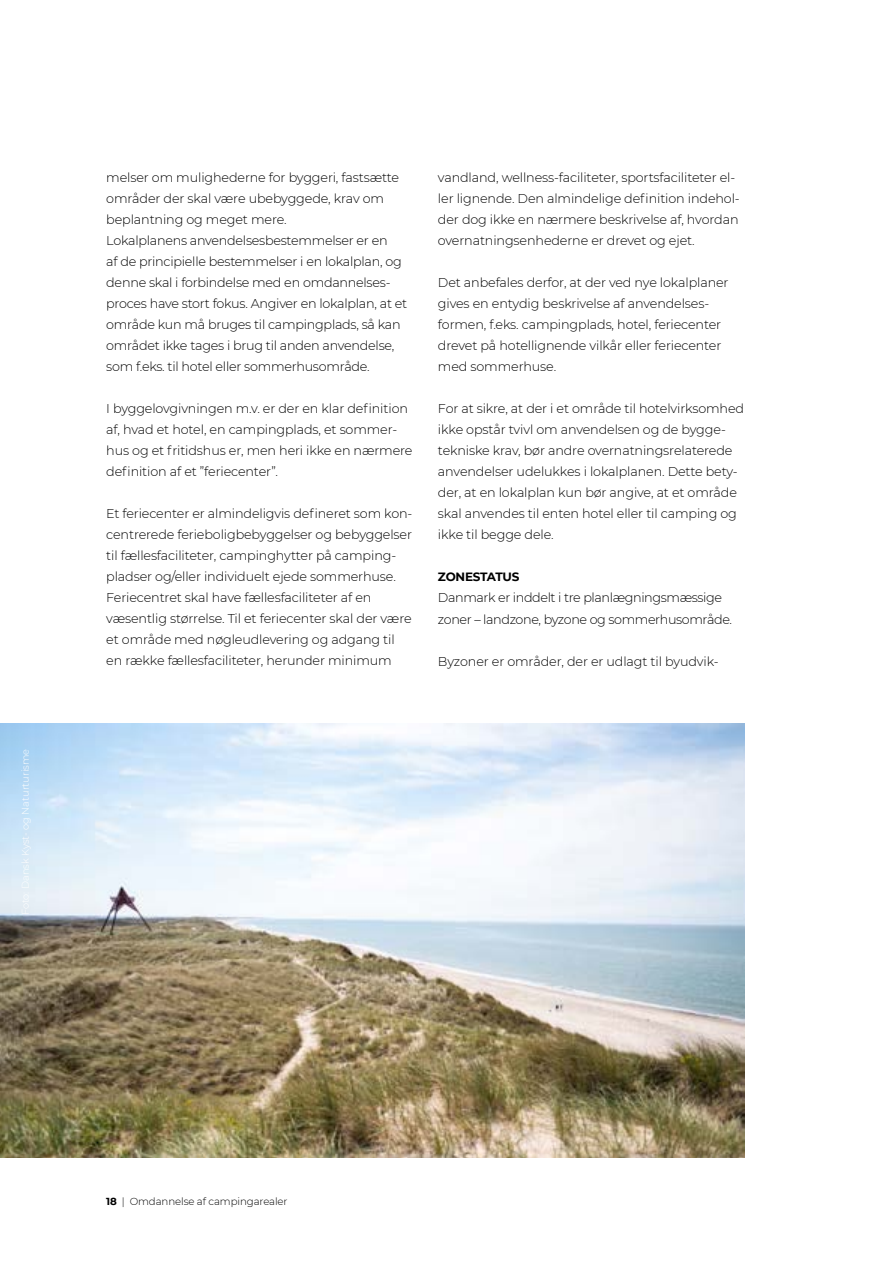
<style>
.page{position:relative;width:893px;height:1263px;background:#fff}
.page>*{position:absolute;margin:0;border:0;box-sizing:border-box;transform-origin:0 0}
.t1{font:300 12.75px/21px "Montserrat";letter-spacing:-.01em;color:#000}
.t2{font:300 12.75px/21px "Montserrat";letter-spacing:-.03em;color:#000}
.t3{font:700 12px "Montserrat";letter-spacing:-.025em;color:#000}
.t4{font:300 10.2px "Montserrat";letter-spacing:-.01em;color:#000}
.t5{font:300 9.75px "Montserrat";color:#fff}
.s1{font-weight:700}
</style>
<div class="page">
<img style="left:0;top:724px;width:744px;height:434px">
<p class="t5" style="left:19px;top:915px;width:168px;rotate:-90deg">Foto: Dansk Kyst- og Naturturisme</p>
<p class="t1" style="left:106px;top:167px;width:302px">melser om mulighederne for byggeri, fastsætte områder der skal være ubebyggede, krav om beplantning og meget mere.<br>Lokalplanens anvendelsesbestemmelser er en<br>af de principielle bestemmelser i en lokalplan, og denne skal i forbindelse med en omdannelses&shy;proces have stort fokus. Angiver en lokalplan, at et område kun må bruges til campingplads, så kan området ikke tages i brug til anden anvendelse, som f.eks. til hotel eller sommerhusområde.</p>
<p class="t1" style="left:106px;top:398px;width:308px">I byggelovgivningen m.v. er der en klar definition af, hvad et hotel, en campingplads, et sommer&shy;hus og et fritidshus er, men heri ikke en nærmere definition af et ”feriecenter”.</p>
<p class="t1" style="left:106px;top:503px;width:308px">Et feriecenter er almindeligvis defineret som kon&shy;centrerede ferieboligbebyggelser og bebyggelser til fællesfaciliteter, campinghytter på camping&shy;pladser og/eller individuelt ejede sommerhuse.<br>Feriecentret skal have fællesfaciliteter af en væsentlig størrelse. Til et feriecenter skal der være et område med nøgleudlevering og adgang til en række fællesfaciliteter, herunder minimum</p>
<p class="t1" style="left:438px;top:167px;width:303px">vandland, wellness-faciliteter, sportsfaciliteter el&shy;ler lignende. Den almindelige definition indehol&shy;der dog ikke en nærmere beskrivelse af, hvordan overnatningsenhederne er drevet og ejet.</p>
<p class="t1" style="left:438px;top:272px;width:292px">Det anbefales derfor, at der ved nye lokalplaner gives en entydig beskrivelse af anvendelses&shy;formen, f.eks. campingplads, hotel, feriecenter drevet på hotellignende vilkår eller feriecenter med sommerhuse.</p>
<p class="t1" style="left:438px;top:398px;width:308px">For at sikre, at der i et område til hotelvirksomhed ikke opstår tvivl om anvendelsen og de bygge&shy;tekniske krav, bør andre overnatningsrelaterede anvendelser udelukkes i lokalplanen. Dette bety&shy;der, at en lokalplan kun bør angive, at et område skal anvendes til enten hotel eller til camping og ikke til begge dele.</p>
<p class="t3" style="left:438px;top:569px;width:83px">ZONESTATUS</p>
<p class="t2" style="left:438px;top:587px;width:296px">Danmark er inddelt i tre planlægningsmæssige zoner – landzone, byzone og sommerhusområde.</p>
<p class="t1" style="left:438px;top:650px;width:282px">Byzoner er områder, der er udlagt til byudvik-</p>
<p class="t4" style="left:106px;top:1194px;width:183px"><span class="s1">18</span> | Omdannelse af campingarealer</p>
</div>
